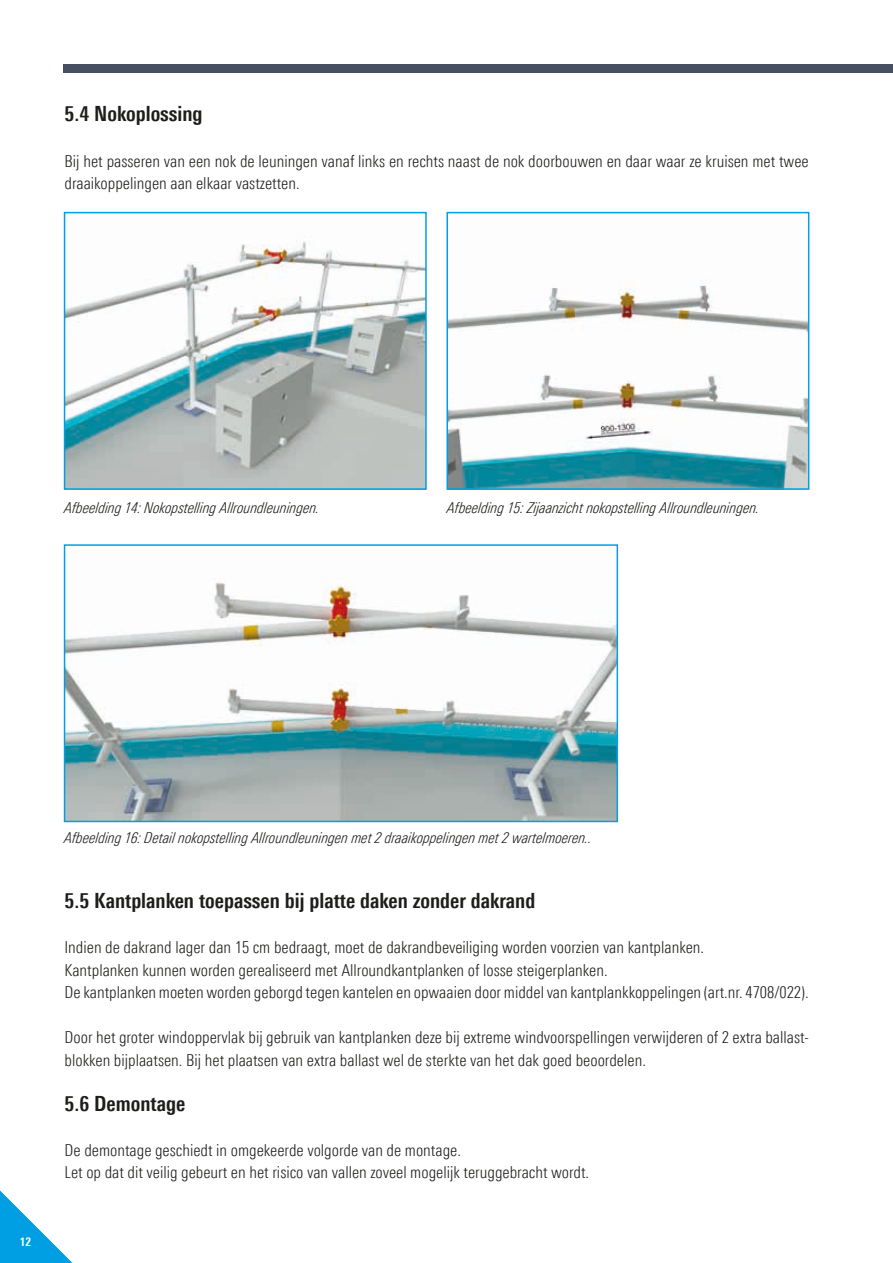
<style>
.page{position:relative;width:893px;height:1263px;background:#fff}
.page>*{position:absolute;margin:0;border:0;box-sizing:border-box;transform-origin:0 0}
.t1{font:700 21px "Linotype Univers 620 Cn";color:#1d1d1b}
.t2{font:300 16.5px/22.5px "Linotype Univers 320 Cn";color:#1d1d1b}
.t3{font:15px "Linotype Univers 321 Cn Lt It";color:#1d1d1b}
.t4{font:700 12px "Linotype Univers 620 Cn";color:#fff}
</style>
<div class="page">
<svg style="left:0;top:1190px;width:73px;height:73px"></svg>
<div style="left:64px;top:64px;width:829px;height:8px;background:#474f63"></div>
<img style="left:67px;top:582px;width:548px;height:237px">
<div style="left:64px;top:544px;width:554px;height:278px;border:2px solid #009fe3"></div>
<img style="left:67px;top:241px;width:357px;height:246px">
<div style="left:64px;top:212px;width:363px;height:278px;border:2px solid #009fe3"></div>
<img style="left:449px;top:283px;width:357px;height:204px">
<div style="left:446px;top:212px;width:363px;height:278px;border:2px solid #009fe3"></div>
<p class="t1" style="left:65px;top:102px;width:140px">5.4 Nokoplossing</p>
<p class="t2" style="left:65px;top:149px;width:746px">Bij het passeren van een nok de leuningen vanaf links en rechts naast de nok doorbouwen en daar waar ze kruisen met twee draaikoppelingen aan elkaar vastzetten.</p>
<p class="t3" style="left:65px;top:499px;width:257px">Afbeelding 14: Nokopstelling Allroundleuningen.</p>
<p class="t3" style="left:447px;top:499px;width:314px">Afbeelding 15: Zijaanzicht nokopstelling Allroundleuningen.</p>
<p class="t4" style="left:20px;top:1235px;width:13px">12</p>
<p class="t3" style="left:65px;top:829px;width:529px">Afbeelding 16: Detail nokopstelling Allroundleuningen met 2 draaikoppelingen met 2 wartelmoeren..</p>
<p class="t1" style="left:65px;top:888px;width:472px">5.5 Kantplanken toepassen bij platte daken zonder dakrand</p>
<p class="t2" style="left:65px;top:936px;width:746px">Indien de dakrand lager dan 15 cm bedraagt, moet de dakrandbeveiliging worden voorzien van kantplanken.<br>Kantplanken kunnen worden gerealiseerd met Allroundkantplanken of losse steigerplanken.<br>De kantplanken moeten worden geborgd tegen kantelen en opwaaien door middel van kantplankkoppelingen (art.nr. 4708/022).</p>
<p class="t2" style="left:65px;top:1026px;width:746px">Door het groter windoppervlak bij gebruik van kantplanken deze bij extreme windvoorspellingen verwijderen of 2 extra ballast&shy;blokken bijplaatsen. Bij het plaatsen van extra ballast wel de sterkte van het dak goed beoordelen.</p>
<p class="t1" style="left:65px;top:1091px;width:122px">5.6 Demontage</p>
<p class="t2" style="left:65px;top:1138px;width:526px">De demontage geschiedt in omgekeerde volgorde van de montage.<br>Let op dat dit veilig gebeurt en het risico van vallen zoveel mogelijk teruggebracht wordt.</p>
</div>
